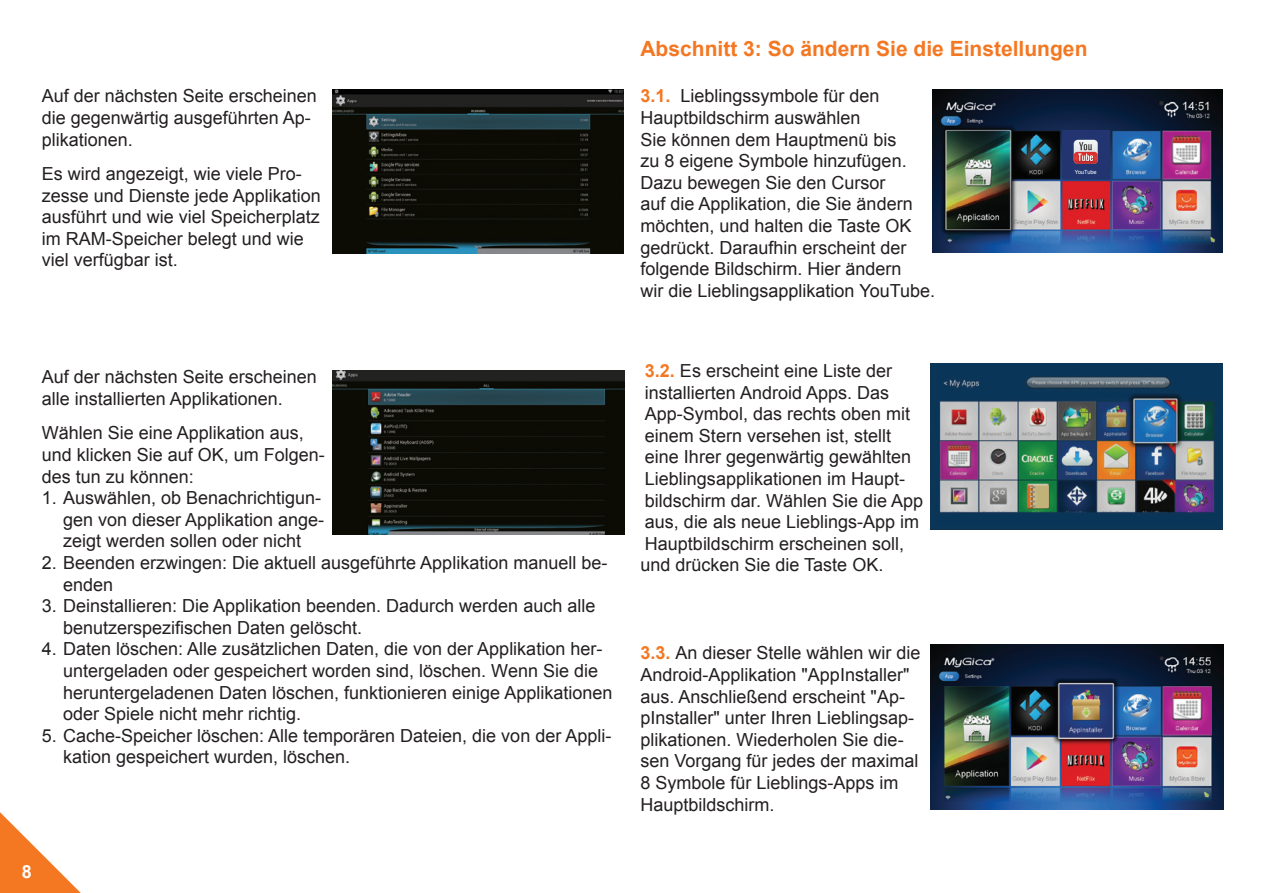
<style>
.page{position:relative;width:1263px;height:893px;background:#fff}
.page>*{position:absolute;margin:0;border:0;box-sizing:border-box;transform-origin:0 0}
.Titulo_1{font:700 21px "Arial";color:#f47721}
.Fliesstext{font:18px/21.6px "Arial";color:#231f20}
.Francesa{font:18px/21.6px "Arial";color:#231f20}
.t1{font:700 18px "Arial";color:#fff}
.t2{font:5.7px "Arial";letter-spacing:-.01em;color:#fff}
.s1{font-weight:700;color:#f47721}
</style>
<div class="page">
<svg style="left:0;top:812px;width:81px;height:81px"></svg>
<img style="left:333px;top:89px;width:291px;height:164px">
<img style="left:332px;top:370px;width:292px;height:165px">
<img style="left:932px;top:89px;width:290px;height:164px">
<div style="left:1062px;top:131px;width:47px;height:48px;background:#223571"></div>
<svg style="left:1074px;top:140px;width:24px;height:24px"></svg>
<img style="left:931px;top:364px;width:291px;height:165px">
<img style="left:931px;top:645px;width:292px;height:164px">
<p class="Fliesstext" style="left:42px;top:85px;width:277px">Auf der nächsten Seite erscheinen die gegenwärtig ausgeführten Ap&shy;plikationen.</p>
<p class="Fliesstext" style="left:42px;top:163px;width:281px">Es wird angezeigt, wie viele Pro&shy;zesse und Dienste jede Applikation ausführt und wie viel Speicherplatz im RAM-Speicher belegt und wie viel verfügbar ist.</p>
<p class="Fliesstext" style="left:42px;top:366px;width:277px">Auf der nächsten Seite erscheinen alle installierten Applikationen.</p>
<p class="Fliesstext" style="left:42px;top:422px;width:285px">Wählen Sie eine Applikation aus, und klicken Sie auf OK, um Folgen&shy;des tun zu können:</p>
<p class="Francesa" style="left:63px;top:487px;width:263px;text-indent:-21px">1. Auswählen, ob Benachrichtigun&shy;gen von dieser Applikation ange&shy;zeigt werden sollen oder nicht</p>
<p class="Francesa" style="left:63px;top:552px;width:546px;text-indent:-21px">2. Beenden erzwingen: Die aktuell ausgeführte Applikation manuell be&shy;enden</p>
<p class="Francesa" style="left:63px;top:595px;width:534px;text-indent:-21px">3. Deinstallieren: Die Applikation beenden. Dadurch werden auch alle benutzerspezifischen Daten gelöscht.</p>
<p class="Francesa" style="left:63px;top:638px;width:551px;text-indent:-21px">4. Daten löschen: Alle zusätzlichen Daten, die von der Applikation her&shy;untergeladen oder gespeichert worden sind, löschen. Wenn Sie die heruntergeladenen Daten löschen, funktionieren einige Applikationen oder Spiele nicht mehr richtig.</p>
<p class="Francesa" style="left:63px;top:725px;width:550px;text-indent:-21px">5. Cache-Speicher löschen: Alle temporären Dateien, die von der Appli&shy;kation gespeichert wurden, löschen.</p>
<p class="t1" style="left:22px;top:859px;width:12px">8</p>
<p class="Titulo_1" style="left:640px;top:34px;width:448px">Abschnitt 3: So ändern Sie die Einstellungen</p>
<p class="Fliesstext" style="left:640px;top:85px;width:241px"><span class="s1">3.1.</span> Lieblingssymbole für den<br>Hauptbildschirm auswählen</p>
<p class="Fliesstext" style="left:640px;top:129px;width:296px">Sie können dem Hauptmenü bis<br>zu 8 eigene Symbole hinzufügen.<br>Dazu bewegen Sie den Cursor<br>auf die Applikation, die Sie ändern möchten, und halten die Taste OK gedrückt. Daraufhin erscheint der folgende Bildschirm. Hier ändern<br>wir die Lieblingsapplikation YouTube.</p>
<p class="t2" style="left:1075px;top:168px;width:23px">YouTube</p>
<p class="Fliesstext" style="left:640px;top:360px;width:284px"><span class="s1">3.2.</span> Es erscheint eine Liste der installierten Android Apps. Das App-Symbol, das rechts oben mit einem Stern versehen ist, stellt eine Ihrer gegenwärtig gewählten Lieblingsapplikationen im Haupt&shy;bildschirm dar. Wählen Sie die App aus, die als neue Lieblings-App im Hauptbildschirm erscheinen soll, und drücken Sie die Taste OK.</p>
<p class="Fliesstext" style="left:640px;top:642px;width:282px"><span class="s1">3.3.</span> An dieser Stelle wählen wir die Android-Applikation "AppInstaller" aus. Anschließend erscheint "Ap&shy;pInstaller" unter Ihren Lieblingsap&shy;plikationen. Wiederholen Sie die&shy;sen Vorgang für jedes der maximal 8 Symbole für Lieblings-Apps im Hauptbildschirm.</p>
</div>
